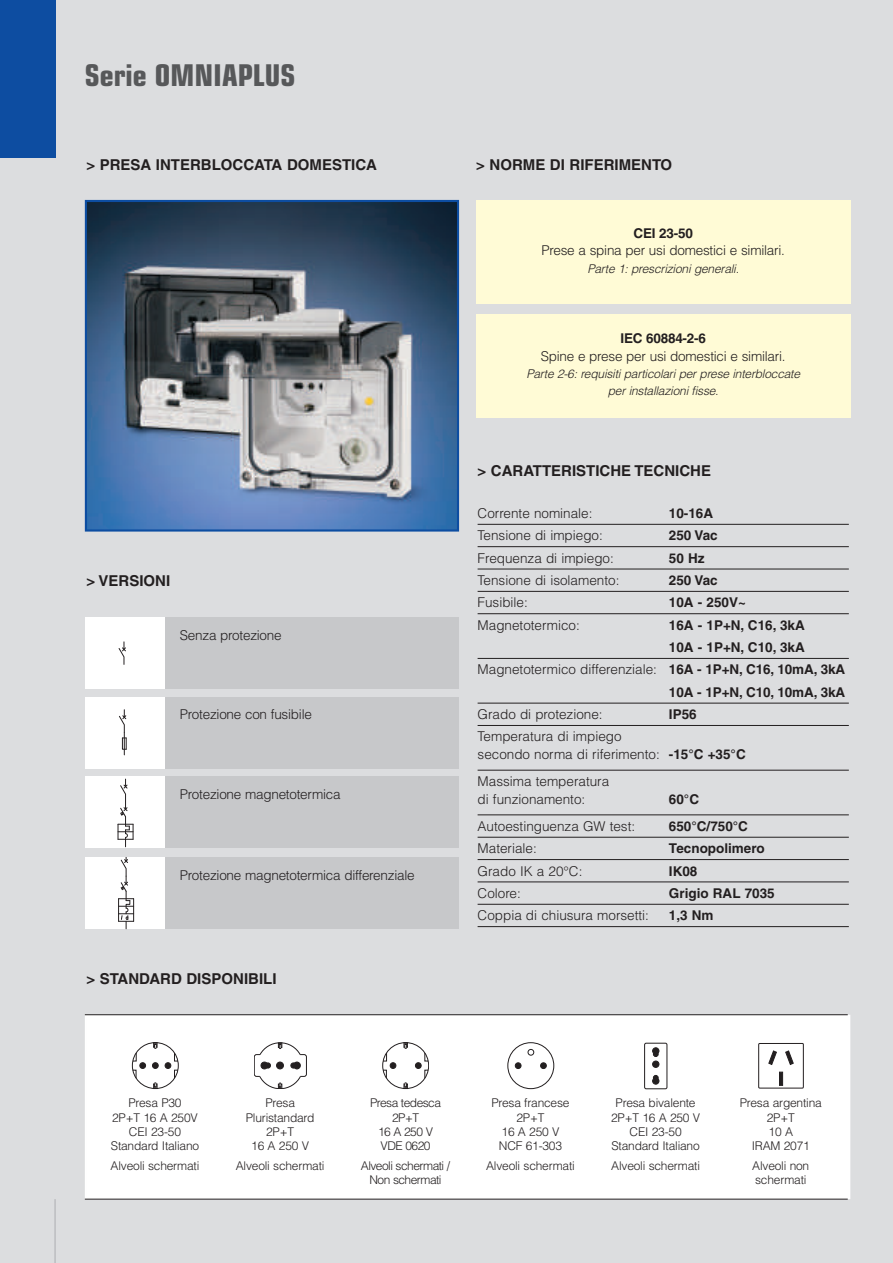
<style>
.page{position:relative;width:893px;height:1263px;background:#fff}
.page>*{position:absolute;margin:0;border:0;box-sizing:border-box;transform-origin:0 0}
.t1{font:700 condensed 30px "Eurostile";color:#57585a}
.t2{font:700 15px "Helvetica";color:#231f20}
.t3{font:300 13.5px/17.9px "Helvetica";color:#231f20}
.t4{font:700 13.5px "Helvetica";color:#231f20}
.t5{font:300 12px/14.4px "Helvetica";letter-spacing:-.015em;color:#231f20;text-align:center}
.t6{font:italic 300 12px/17.2px "Helvetica";letter-spacing:-.015em;color:#231f20;text-align:center}
.t7{font:300 12px/14.4px "Helvetica";letter-spacing:-.045em;color:#231f20;text-align:center}
.s1{font-weight:700}
</style>
<div class="page">
<div style="left:0;top:0;width:892px;height:1263px;background:#dcdddf"></div>
<hr style="left:54px;top:1199px;width:2px;height:64px;background:#bcbdc0">
<div style="left:0;top:0;width:55px;height:157px;background:#0d4da1"></div>
<img style="left:88px;top:203px;width:368px;height:326px">
<div style="left:85px;top:200px;width:374px;height:332px;border:2px solid #0d4da1"></div>
<div style="left:85px;top:617px;width:81px;height:72px;background:#fff"></div>
<svg style="left:119px;top:642px;width:7px;height:23px"></svg>
<div style="left:166px;top:617px;width:293px;height:72px;background:#c7c8ca"></div>
<div style="left:85px;top:697px;width:81px;height:71px;background:#fff"></div>
<svg style="left:119px;top:710px;width:8px;height:45px"></svg>
<div style="left:85px;top:776px;width:81px;height:72px;background:#fff"></div>
<svg style="left:118px;top:779px;width:16px;height:68px"></svg>
<div style="left:166px;top:697px;width:293px;height:71px;background:#c7c8ca"></div>
<div style="left:166px;top:776px;width:293px;height:72px;background:#c7c8ca"></div>
<div style="left:85px;top:858px;width:81px;height:71px;background:#fff"></div>
<svg style="left:118px;top:858px;width:16px;height:71px"></svg>
<div style="left:166px;top:858px;width:293px;height:71px;background:#c7c8ca"></div>
<div style="left:87px;top:1017px;width:761px;height:180px;background:#fff"></div>
<div style="left:85px;top:1015px;width:765px;height:184px;border:2px solid #fff"></div>
<div style="left:644px;top:1043px;width:23px;height:46px;border:1px solid #231f20;border-radius:2px"></div>
<div style="left:652px;top:1061px;width:7px;height:6px;background:#231f20;border-radius:50%"></div>
<div style="left:652px;top:1061px;width:7px;height:7px;border:1px solid #231f20;border-radius:50%"></div>
<svg style="left:652px;top:1048px;width:7px;height:9px"></svg>
<svg style="left:652px;top:1075px;width:7px;height:9px"></svg>
<div style="left:758px;top:1043px;width:45px;height:45px;border:1px solid #231f20"></div>
<svg style="left:768px;top:1051px;width:9px;height:14px"></svg>
<div style="left:779px;top:1072px;width:4px;height:14px;border:1px solid #231f20"></div>
<svg style="left:785px;top:1051px;width:9px;height:14px"></svg>
<div style="left:382px;top:1042px;width:47px;height:47px;border:1px solid #231f20;border-radius:50%"></div>
<svg style="left:404px;top:1083px;width:4px;height:6px"></svg>
<svg style="left:404px;top:1042px;width:4px;height:7px"></svg>
<svg style="left:415px;top:1053px;width:14px;height:26px"></svg>
<svg style="left:383px;top:1053px;width:13px;height:26px"></svg>
<svg style="left:153px;top:1083px;width:4px;height:6px"></svg>
<svg style="left:153px;top:1042px;width:4px;height:7px"></svg>
<svg style="left:165px;top:1053px;width:13px;height:26px"></svg>
<svg style="left:132px;top:1053px;width:14px;height:26px"></svg>
<svg style="left:152px;top:1063px;width:6px;height:6px"></svg>
<div style="left:508px;top:1043px;width:46px;height:46px;border:1px solid #231f20;border-radius:50%"></div>
<svg style="left:540px;top:1063px;width:6px;height:6px"></svg>
<svg style="left:515px;top:1063px;width:6px;height:6px"></svg>
<svg style="left:528px;top:1049px;width:6px;height:6px"></svg>
<svg style="left:254px;top:1042px;width:53px;height:47px"></svg>
<hr style="left:85px;top:1014px;width:763px;height:1px;background:#231f20">
<hr style="left:85px;top:1199px;width:763px;height:1px;background:#231f20">
<div style="left:476px;top:200px;width:374px;height:104px;background:#fffbd6"></div>
<div style="left:476px;top:314px;width:374px;height:104px;background:#fffbd6"></div>
<hr style="left:478px;top:524px;width:371px;height:1px;background:#231f20">
<hr style="left:478px;top:546px;width:371px;height:1px;background:#231f20">
<hr style="left:478px;top:569px;width:371px;height:1px;background:#231f20">
<hr style="left:478px;top:591px;width:371px;height:1px;background:#231f20">
<hr style="left:478px;top:613px;width:371px;height:1px;background:#231f20">
<hr style="left:478px;top:658px;width:371px;height:1px;background:#231f20">
<hr style="left:478px;top:703px;width:371px;height:1px;background:#231f20">
<hr style="left:478px;top:725px;width:371px;height:1px;background:#231f20">
<hr style="left:478px;top:770px;width:371px;height:1px;background:#231f20">
<hr style="left:478px;top:814px;width:371px;height:1px;background:#231f20">
<hr style="left:478px;top:837px;width:371px;height:1px;background:#231f20">
<hr style="left:478px;top:859px;width:371px;height:1px;background:#231f20">
<hr style="left:478px;top:882px;width:371px;height:1px;background:#231f20">
<hr style="left:478px;top:904px;width:371px;height:1px;background:#231f20">
<hr style="left:478px;top:926px;width:371px;height:1px;background:#231f20">
<h1 class="t1" style="left:85px;top:58px;width:212px">Serie OMNIAPLUS</h1>
<p class="t2" style="left:86px;top:159px;width:292px">&gt; PRESA INTERBLOCCATA DOMESTICA</p>
<p class="t2" style="left:86px;top:575px;width:85px">&gt; VERSIONI</p>
<p class="t3" style="left:180px;top:627px;width:103px">Senza protezione</p>
<p class="t3" style="left:180px;top:707px;width:134px">Protezione con fusibile</p>
<p class="t3" style="left:180px;top:786px;width:162px">Protezione magnetotermica</p>
<p class="t3" style="left:180px;top:868px;width:236px">Protezione magnetotermica differenziale</p>
<p class="t2" style="left:86px;top:973px;width:192px">&gt; STANDARD DISPONIBILI</p>
<p class="t2" style="left:476px;top:159px;width:198px">&gt; NORME DI RIFERIMENTO</p>
<p class="t4" style="left:633px;top:228px;width:61px">CEI 23-50</p>
<p class="t3" style="left:541px;top:243px;width:245px">Prese a spina per usi domestici e similari.</p>
<p class="t6" style="left:587px;top:261px;width:153px">Parte 1: prescrizioni generali.</p>
<p class="t4" style="left:620px;top:334px;width:87px">IEC 60884-2-6</p>
<p class="t3" style="left:541px;top:348px;width:246px">Spine e prese per usi domestici e similari.</p>
<p class="t6" style="left:526px;top:366px;width:275px">Parte 2-6: requisiti particolari per prese interbloccate per installazioni fisse.</p>
<p class="t2" style="left:478px;top:465px;width:235px">&gt; CARATTERISTICHE TECNICHE</p>
<p class="t3" style="left:478px;top:506px;width:116px">Corrente nominale:</p>
<p class="t4" style="left:669px;top:508px;width:46px">10-16A</p>
<p class="t3" style="left:478px;top:528px;width:127px">Tensione di impiego:</p>
<p class="t4" style="left:669px;top:530px;width:50px">250 Vac</p>
<p class="t3" style="left:478px;top:550px;width:138px">Frequenza di impiego:</p>
<p class="t4" style="left:669px;top:553px;width:37px">50 Hz</p>
<p class="t3" style="left:478px;top:573px;width:143px">Tensione di isolamento:</p>
<p class="t4" style="left:669px;top:575px;width:50px">250 Vac</p>
<p class="t3" style="left:478px;top:595px;width:52px">Fusibile:</p>
<p class="t4" style="left:669px;top:597px;width:78px">10A - 250V~</p>
<p class="t3" style="left:478px;top:617px;width:104px">Magnetotermico:</p>
<p class="t4" style="left:669px;top:620px;width:137px">16A - 1P+N, C16, 3kA</p>
<p class="t4" style="left:669px;top:642px;width:137px">10A - 1P+N, C10, 3kA</p>
<p class="t3" style="left:478px;top:662px;width:369px">Magnetotermico differenziale: <span class="s1">16A - 1P+N, C16, 10mA, 3kA</span></p>
<p class="t4" style="left:669px;top:687px;width:178px">10A - 1P+N, C10, 10mA, 3kA</p>
<p class="t3" style="left:478px;top:707px;width:127px">Grado di protezione:</p>
<p class="t4" style="left:669px;top:709px;width:29px">IP56</p>
<p class="t3" style="left:478px;top:729px;width:270px">Temperatura di impiego<br>secondo norma di riferimento: <span class="s1">-15°C +35°C</span></p>
<p class="t3" style="left:478px;top:774px;width:133px">Massima temperatura di funzionamento:</p>
<p class="t4" style="left:669px;top:794px;width:32px">60°C</p>
<p class="t3" style="left:478px;top:818px;width:159px">Autoestinguenza GW test:</p>
<p class="t4" style="left:669px;top:821px;width:81px">650°C/750°C</p>
<p class="t3" style="left:478px;top:841px;width:61px">Materiale:</p>
<p class="t4" style="left:669px;top:843px;width:97px">Tecnopolimero</p>
<p class="t3" style="left:478px;top:863px;width:106px">Grado IK a 20°C:</p>
<p class="t4" style="left:669px;top:866px;width:30px">IK08</p>
<p class="t3" style="left:478px;top:885px;width:45px">Colore:</p>
<p class="t4" style="left:669px;top:888px;width:107px">Grigio RAL 7035</p>
<p class="t3" style="left:478px;top:908px;width:173px">Coppia di chiusura morsetti:</p>
<p class="t4" style="left:669px;top:910px;width:46px">1,3 Nm</p>
<p class="t5" style="left:111px;top:1097px;width:90px">Presa P30<br>2P+T 16 A 250V<br>CEI 23-50<br>Standard Italiano</p>
<p class="t5" style="left:111px;top:1159px;width:90px">Alveoli schermati</p>
<p class="t5" style="left:246px;top:1097px;width:70px">Presa<br>Pluristandard<br>2P+T<br>16 A 250 V</p>
<p class="t5" style="left:236px;top:1159px;width:90px">Alveoli schermati</p>
<p class="t7" style="left:370px;top:1097px;width:73px">Presa tedesca<br>2P+T<br>16 A 250 V<br>VDE 0620</p>
<p class="t7" style="left:361px;top:1159px;width:91px">Alveoli schermati /<br>Non schermati</p>
<p class="t5" style="left:491px;top:1097px;width:80px">Presa francese<br>2P+T<br>16 A 250 V<br>NCF 61-303</p>
<p class="t5" style="left:486px;top:1159px;width:90px">Alveoli schermati</p>
<p class="t5" style="left:611px;top:1097px;width:91px">Presa bivalente<br>2P+T 16 A 250 V<br>CEI 23-50<br>Standard Italiano</p>
<p class="t5" style="left:611px;top:1159px;width:90px">Alveoli schermati</p>
<p class="t5" style="left:740px;top:1097px;width:84px">Presa argentina<br>2P+T<br>10 A<br>IRAM 2071</p>
<p class="t5" style="left:752px;top:1159px;width:59px;text-align:left">Alveoli non schermati</p>
</div>
